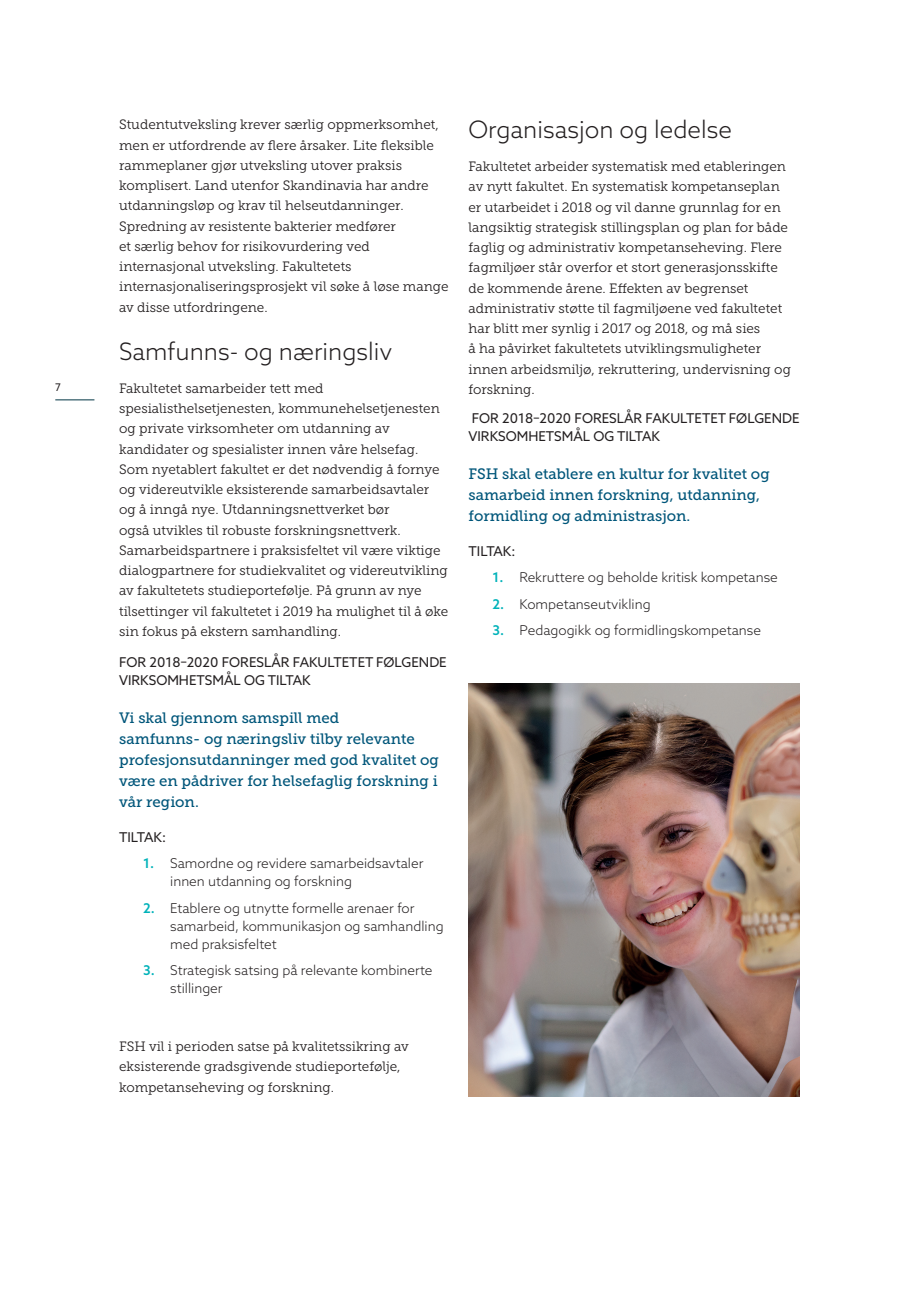
<style>
.page{position:relative;width:919px;height:1289px;background:#fff}
.page>*{position:absolute;margin:0;border:0;box-sizing:border-box;transform-origin:0 0}
.t1{font:300 24px "Azo Sans";color:#231f20}
.t2{font:15px/21px "Museo Slab 500";color:#00567a}
.t3{font:13.5px/20.2px "Museo Slab 300";color:#231f20}
.t4{font:300 13.5px/18px "Azo Sans";color:#231f20}
.t5{font:13.5px/18px "Azo Sans";color:#231f20}
.t6{font:10.5px "Azo Sans";color:#231f20}
.s1{font-weight:500;color:#00b2b9}
</style>
<div class="page">
<hr style="left:55px;top:399px;width:39px;height:1px;background:#003543">
<img style="left:468px;top:684px;width:331px;height:412px">
<p class="t6" style="left:55px;top:380px;width:7px">7</p>
<p class="t3" style="left:119px;top:115px;width:331px">Studentutveksling krever særlig oppmerksomhet, men er utfordrende av flere årsaker. Lite fleksible rammeplaner gjør utveksling utover praksis komplisert. Land utenfor Skandinavia har andre utdanningsløp og krav til helseutdanninger.<br>Spredning av resistente bakterier medfører<br>et særlig behov for risikovurdering ved internasjonal utveksling. Fakultetets internasjonaliseringsprosjekt vil søke å løse mange av disse utfordringene.</p>
<h1 class="t1" style="left:119px;top:335px;width:275px">Samfunns- og næringsliv</h1>
<p class="t3" style="left:119px;top:378px;width:330px">Fakultetet samarbeider tett med spesialisthelsetjenesten, kommunehelsetjenesten og private virksomheter om utdanning av kandidater og spesialister innen våre helsefag.<br>Som nyetablert fakultet er det nødvendig å fornye og videreutvikle eksisterende samarbeidsavtaler og å inngå nye. Utdanningsnettverket bør<br>også utvikles til robuste forskningsnettverk.<br>Samarbeidspartnere i praksisfeltet vil være viktige dialogpartnere for studiekvalitet og videreutvikling av fakultetets studieportefølje. På grunn av nye tilsettinger vil fakultetet i 2019 ha mulighet til å øke sin fokus på ekstern samhandling.</p>
<p class="t5" style="left:119px;top:652px;width:329px">FOR 2018–2020 FORESLÅR FAKULTETET FØLGENDE<br>VIRKSOMHETSMÅL OG TILTAK</p>
<p class="t2" style="left:119px;top:707px;width:321px">Vi skal gjennom samspill med<br>samfunns- og næringsliv tilby relevante profesjonsutdanninger med god kvalitet og være en pådriver for helsefaglig forskning i vår region.</p>
<p class="t5" style="left:119px;top:827px;width:48px">TILTAK:</p>
<p class="t4" style="left:170px;top:854px;width:255px;text-indent:-27px"><span class="s1">1.</span> Samordne og revidere samarbeidsavtaler innen utdanning og forskning</p>
<p class="t4" style="left:170px;top:898px;width:275px;text-indent:-27px"><span class="s1">2.</span> Etablere og utnytte formelle arenaer for samarbeid, kommunikasjon og samhandling med praksisfeltet</p>
<p class="t4" style="left:170px;top:961px;width:264px;text-indent:-27px"><span class="s1">3.</span> Strategisk satsing på relevante kombinerte stillinger</p>
<p class="t3" style="left:119px;top:1036px;width:291px">FSH vil i perioden satse på kvalitetssikring av eksisterende gradsgivende studieportefølje, kompetanseheving og forskning.</p>
<h1 class="t1" style="left:468px;top:114px;width:265px">Organisasjon og ledelse</h1>
<p class="t3" style="left:468px;top:156px;width:324px">Fakultetet arbeider systematisk med etableringen av nytt fakultet. En systematisk kompetanseplan er utarbeidet i 2018 og vil danne grunnlag for en langsiktig strategisk stillingsplan og plan for både faglig og administrativ kompetanseheving. Flere fagmiljøer står overfor et stort generasjonsskifte de kommende årene. Effekten av begrenset administrativ støtte til fagmiljøene ved fakultetet har blitt mer synlig i 2017 og 2018, og må sies<br>å ha påvirket fakultetets utviklingsmuligheter innen arbeidsmiljø, rekruttering, undervisning og forskning.</p>
<p class="t5" style="left:468px;top:409px;width:332px">FOR 2018–2020 FORESLÅR FAKULTETET FØLGENDE<br>VIRKSOMHETSMÅL OG TILTAK</p>
<p class="t2" style="left:468px;top:463px;width:303px">FSH skal etablere en kultur for kvalitet og samarbeid innen forskning, utdanning, formidling og administrasjon.</p>
<p class="t5" style="left:468px;top:542px;width:48px">TILTAK:</p>
<p class="t4" style="left:492px;top:568px;width:287px"><span class="s1">1.</span> Rekruttere og beholde kritisk kompetanse</p>
<p class="t4" style="left:492px;top:595px;width:160px"><span class="s1">2.</span> Kompetanseutvikling</p>
<p class="t4" style="left:492px;top:621px;width:270px"><span class="s1">3.</span> Pedagogikk og formidlingskompetanse</p>
</div>
